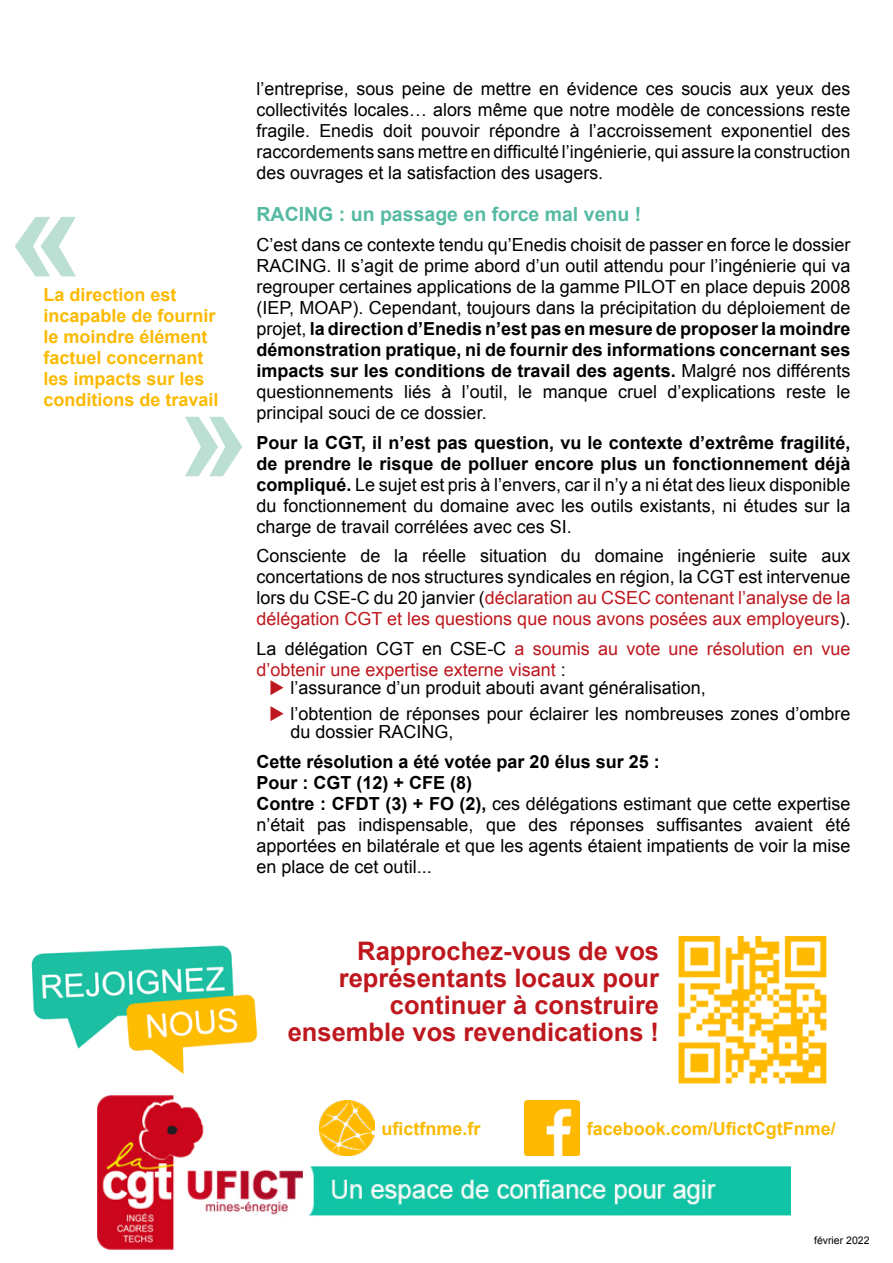
<style>
.page{position:relative;width:893px;height:1263px;background:#fff}
.page>*{position:absolute;margin:0;border:0;box-sizing:border-box;transform-origin:0 0}
.t1{font:700 25.5px/27px "Arial";color:#be181e;text-align:right}
.t2{font:700 19.5px "Arial";color:#56baa2}
.t3{font:18px/21px "Arial";color:#000;text-align:justify}
.t4{font:700 18px/21px "Arial";color:#fbba00}
.t5{font:18px/21px "Arial";color:#be181e}
.t6{font:10.5px "Arial";color:#000}
.s1{font-weight:700}
.s2{color:#be181e}
.s3{color:#000}
</style>
<div class="page">
<img style="left:98px;top:1095px;width:692px;height:154px">
<img style="left:319px;top:1100px;width:56px;height:55px">
<img style="left:524px;top:1100px;width:56px;height:55px">
<img style="left:31px;top:945px;width:227px;height:129px">
<img style="left:655px;top:936px;width:172px;height:171px">
<svg style="left:15px;top:217px;width:61px;height:59px"></svg>
<svg style="left:185px;top:417px;width:57px;height:59px"></svg>
<p class="t4" style="left:43px;top:285px;width:177px">La direction est incapable de fournir le moindre élément factuel concernant les impacts sur les conditions de travail</p>
<p class="t3" style="left:257px;top:79px;width:595px">l’entreprise, sous peine de mettre en évidence ces soucis aux yeux des collectivités locales… alors même que notre modèle de concessions reste fragile. Enedis doit pouvoir répondre à l’accroissement exponentiel des raccordements sans mettre en difficulté l’ingénierie, qui assure la construction des ouvrages et la satisfaction des usagers.</p>
<p class="t2" style="left:257px;top:202px;width:386px">RACING : un passage en force mal venu !</p>
<p class="t3" style="left:257px;top:234px;width:595px">C’est dans ce contexte tendu qu’Enedis choisit de passer en force le dossier RACING. Il s’agit de prime abord d’un outil attendu pour l’ingénierie qui va regrouper certaines applications de la gamme PILOT en place depuis 2008 (IEP, MOAP). Cependant, toujours dans la précipitation du déploiement de projet, <span class="s1">la direction d’Enedis n’est pas en mesure de proposer la moindre démonstration pratique, ni de fournir des informations concernant ses impacts sur les conditions de travail des agents.</span> Malgré nos différents questionnements liés à l’outil, le manque cruel d’explications reste le principal souci de ce dossier.</p>
<p class="t3" style="left:257px;top:432px;width:595px"><span class="s1">Pour la CGT, il n’est pas question, vu le contexte d’extrême fragilité, de prendre le risque de polluer encore plus un fonctionnement déjà compliqué.</span> Le sujet est pris à l’envers, car il n’y a ni état des lieux disponible du fonctionnement du domaine avec les outils existants, ni études sur la charge de travail corrélées avec ces SI.</p>
<p class="t3" style="left:257px;top:545px;width:595px">Consciente de la réelle situation du domaine ingénierie suite aux concertations de nos structures syndicales en région, la CGT est intervenue lors du CSE-C du 20 janvier (<span class="s2">déclaration au CSEC contenant l’analyse de la délégation CGT et les questions que nous avons posées aux employeurs</span>).</p>
<p class="t5" style="left:257px;top:638px;width:595px"><span class="s3">La délégation CGT en CSE-C</span> a soumis au vote une résolution en vue d’obtenir une expertise externe visant <span class="s3">:</span></p>
<p class="t3" style="left:291px;top:674px;width:561px;line-height:26.5px">l’assurance d’un produit abouti avant généralisation,<br>l’obtention de réponses pour éclairer les nombreuses zones d’ombre</p>
<p class="t3" style="left:291px;top:721px;width:165px">du dossier RACING,</p>
<p class="t3" style="left:257px;top:751px;width:595px;text-align:left"><span class="s1">Cette résolution a été votée par 20 élus sur 25 :<br>Pour : CGT (12) + CFE (8)<br>Contre : CFDT (3) + FO (2),</span> ces délégations estimant que cette expertise n’était pas indispensable, que des réponses suffisantes avaient été apportées en bilatérale et que les agents étaient impatients de voir la mise en place de cet outil...</p>
<h1 class="t1" style="left:288px;top:938px;width:373px">Rapprochez-vous de vos représentants locaux pour continuer à construire ensemble vos revendications !</h1>
<p class="t4" style="left:382px;top:1118px;width:101px">ufictfnme.fr</p>
<p class="t4" style="left:587px;top:1118px;width:251px">facebook.com/UfictCgtFnme/</p>
<p class="t6" style="left:814px;top:1233px;width:57px">février 2022</p>
</div>
